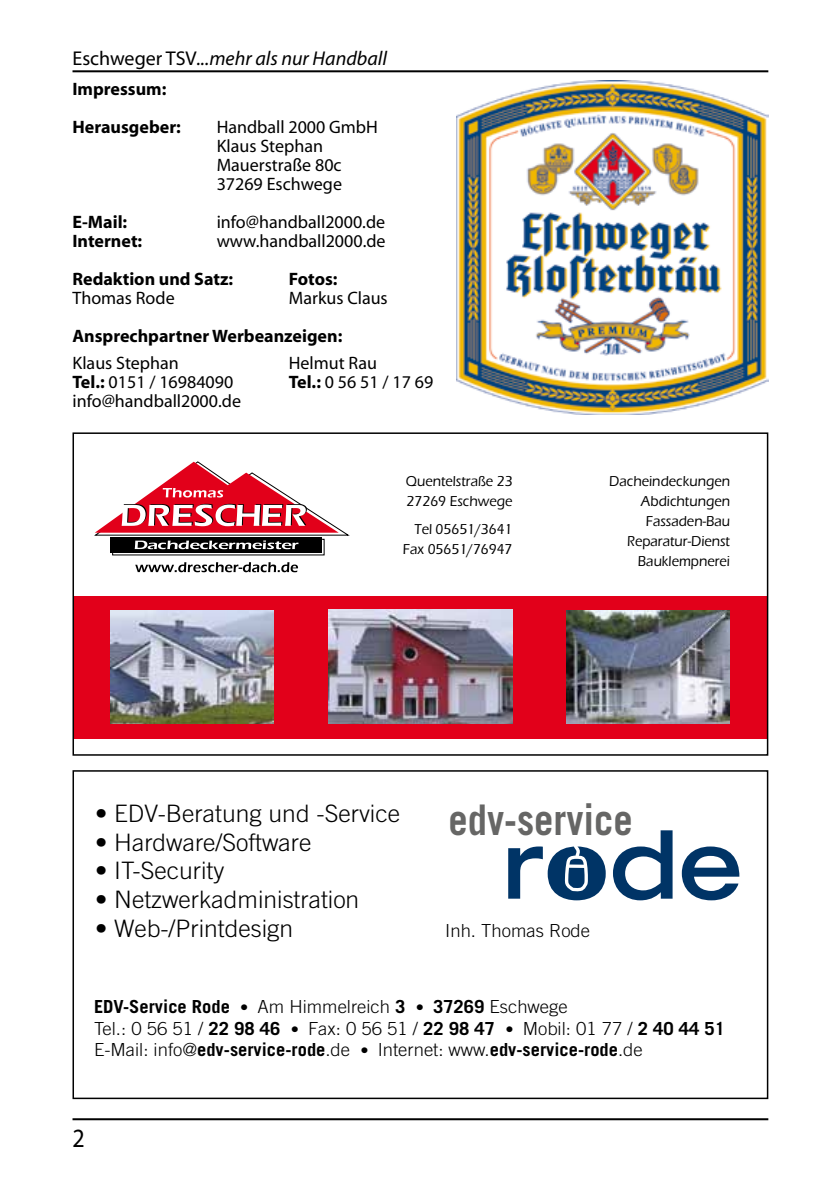
<style>
.page{position:relative;width:840px;height:1191px;background:#fff}
.page>*{position:absolute;margin:0;border:0;box-sizing:border-box;transform-origin:0 0}
.t1{font:700 42.2px "Trade Gothic";color:#666665;scale:.91 1}
.t2{font:26.4px "Myriad Pro";color:#000;scale:.91 1}
.t3{font:300 24px "Trade Gothic";color:#000}
.t4{font:italic 20px "Myriad Pro";color:#000}
.t5{font:18px/19px "Myriad";color:#000}
.t6{font:300 18px/21.6px "Trade Gothic";color:#000}
.t7{font:700 18px/38px "Myriad";color:#000}
.t8{font:500 14.8px/19.8px "Eras ITC";color:#000;text-align:right;scale:.93 1}
.s1{font-style:normal}
.s2{font-weight:700}
.s3{font-size:16px}
</style>
<div class="page">
<hr style="left:72px;top:70px;width:695px;height:2px;background:#000">
<img style="left:456px;top:81px;width:311px;height:333px">
<svg style="left:508px;top:846px;width:34px;height:52px"></svg>
<svg style="left:613px;top:830px;width:59px;height:70px"></svg>
<svg style="left:681px;top:846px;width:58px;height:54px"></svg>
<div style="left:547px;top:846px;width:58px;height:54px;background:#003466;border-radius:50%"></div>
<svg style="left:562px;top:846px;width:28px;height:46px"></svg>
<div style="left:72px;top:770px;width:695px;height:329px;border:2px solid #000"></div>
<hr style="left:72px;top:1118px;width:695px;height:2px;background:#000">
<div style="left:73px;top:596px;width:694px;height:142px;background:#e2001a"></div>
<svg style="left:110px;top:549px;width:211px;height:3px"></svg>
<svg style="left:95px;top:461px;width:254px;height:88px"></svg>
<svg style="left:135px;top:562px;width:163px;height:10px"></svg>
<img style="left:328px;top:609px;width:184px;height:115px">
<img style="left:111px;top:610px;width:163px;height:114px">
<img style="left:566px;top:610px;width:163px;height:114px">
<div style="left:72px;top:432px;width:695px;height:323px;border:2px solid #000"></div>
<p class="t4" style="left:72px;top:46px;width:316px"><span class="s1">Eschweger TSV</span>...mehr als nur Handball</p>
<p class="t7" style="left:72px;top:70px;width:110px">Impressum:<br>Herausgeber:</p>
<p class="t5" style="left:216px;top:118px;width:163px">Handball 2000 GmbH<br>Klaus Stephan<br>Mauerstraße 80c<br>37269 Eschwege</p>
<p class="t7" style="left:72px;top:203px;width:56px">E-Mail:</p>
<p class="t5" style="left:216px;top:213px;width:170px">info@handball2000.de</p>
<p class="t7" style="left:72px;top:222px;width:71px">Internet:</p>
<p class="t5" style="left:216px;top:232px;width:170px">www.handball2000.de</p>
<p class="t7" style="left:72px;top:260px;width:162px">Redaktion und Satz:</p>
<p class="t7" style="left:288px;top:260px;width:50px">Fotos:</p>
<p class="t5" style="left:72px;top:289px;width:104px">Thomas Rode</p>
<p class="t5" style="left:288px;top:289px;width:100px">Markus Claus</p>
<p class="t7" style="left:72px;top:317px;width:271px">Ansprechpartner Werbeanzeigen:</p>
<p class="t5" style="left:72px;top:354px;width:108px">Klaus Stephan</p>
<p class="t5" style="left:288px;top:354px;width:90px">Helmut Rau</p>
<p class="t5" style="left:72px;top:373px;width:162px"><span class="s2">Tel.:</span> 0151 / 16984090</p>
<p class="t5" style="left:288px;top:373px;width:146px"><span class="s2">Tel.:</span> 0 56 51 / 17 69</p>
<p class="t5" style="left:72px;top:392px;width:170px">info@handball2000.de</p>
<p class="t8" style="left:405px;top:472px;width:116px;text-align:left">Quentelstraße 23<br>27269 Eschwege</p>
<p class="t8" style="left:609px;top:472px;width:131px">Dacheindeckungen<br>Abdichtungen<br>Fassaden-Bau<br>Reparatur-Dienst<br>Bauklempnerei</p>
<p class="t8" style="left:402px;top:519px;width:119px">Tel 05651/3641<br>Fax 05651/76947</p>
<h1 class="t1" style="left:448px;top:793px;width:204px">edv-service</h1>
<h3 class="t3" style="left:95px;top:799px;width:306px">• EDV-Beratung und -Service</h3>
<h3 class="t3" style="left:95px;top:827px;width:218px">• Hardware/Software</h3>
<h3 class="t3" style="left:95px;top:856px;width:131px">• IT-Security</h3>
<h3 class="t3" style="left:95px;top:885px;width:265px">• Netzwerkadministration</h3>
<h3 class="t3" style="left:95px;top:914px;width:199px">• Web-/Printdesign</h3>
<p class="t6" style="left:445px;top:919px;width:146px">Inh. Thomas Rode</p>
<p class="t6" style="left:94px;top:995px;width:632px"><span class="s2">EDV-Service Rode</span> <span class="s3">•</span> Am Himmelreich <span class="s2">3</span> <span class="s3">•</span> <span class="s2">37269</span> Eschwege<br>Tel.: 0 56 51 / <span class="s2">22 98 46</span> <span class="s3">•</span> Fax: 0 56 51 / <span class="s2">22 98 47</span> <span class="s3">•</span> Mobil: 01 77 / <span class="s2">2 40 44 51<br></span>E-Mail: info@<span class="s2">edv-service-rode</span>.de <span class="s3">•</span> Internet: www.<span class="s2">edv-service-rode</span>.de</p>
<h2 class="t2" style="left:72px;top:1122px;width:15px">2</h2>
</div>
